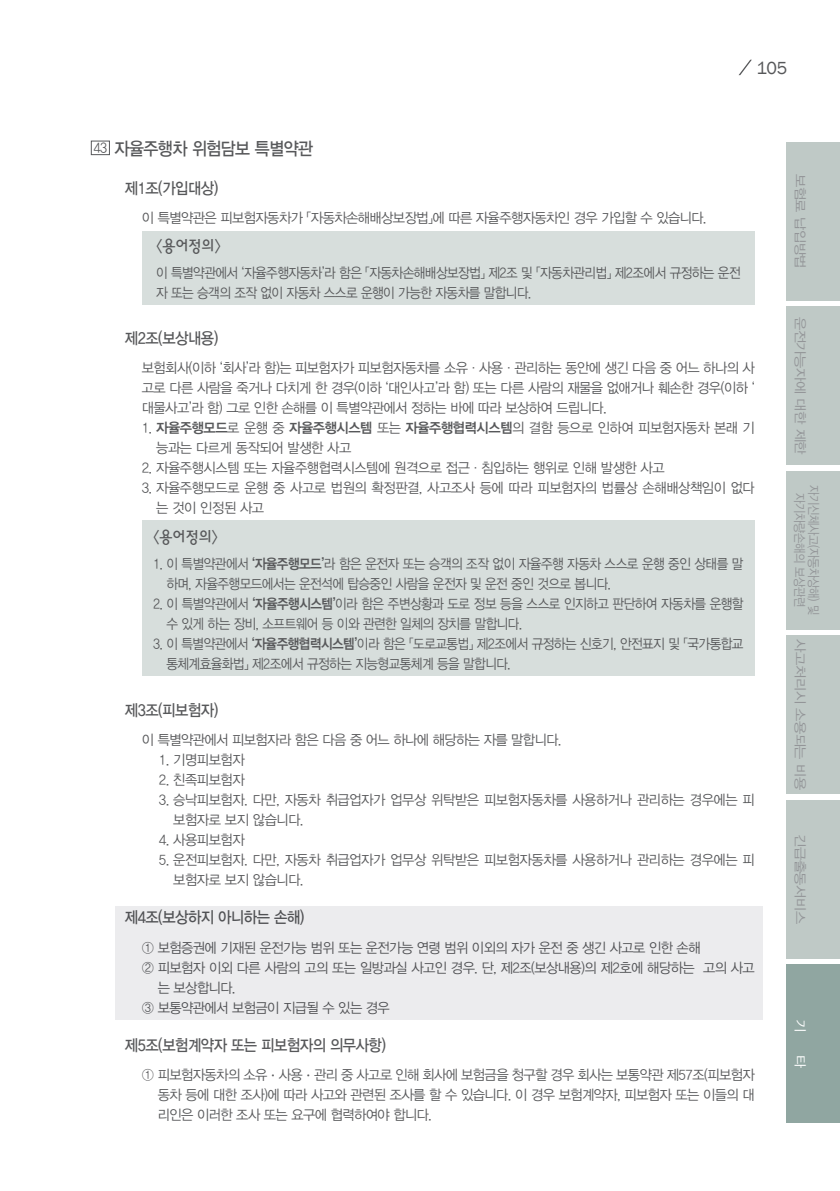
<style>
.page{position:relative;width:840px;height:1191px;background:#fff}
.page>*{position:absolute;margin:0;border:0;box-sizing:border-box;transform-origin:0 0}
.제1장_조{font:18px "YDVYGO Std 33";letter-spacing:-.03em;color:#57585a;scale:.9 1}
.t1{font:18px "Franklin Gothic";color:#57585a}
.제1절{font:16px "YDVYGO Std 33";letter-spacing:-.03em;color:#57585a;scale:.9 1}
.본문{font:16px "YDVYGO Std 23";letter-spacing:-.04em;color:#57585a;scale:.95 1}
.본문-2{font:14px/20px "YDVYGO Std 32";letter-spacing:-.04em;color:#57585a;text-align:justify;scale:.95 1}
.팁{font:14px/20px "YDVYGO Std 32";letter-spacing:-.04em;color:#57585a;scale:.9 1}
.본문_1{font:14px/20px "YDVYGO Std 32";letter-spacing:-.03em;color:#57585a;scale:.95 1}
.목차_본문{font:14px "YDVYGO Std 32";color:#57585a;scale:.9 1}
.t2{font:12.8px "YDVYGO Std 32";letter-spacing:-.03em;color:#939598;scale:1.12 1}
.t3{font:12.8px/14px "YDVYGO Std 32";letter-spacing:-.03em;color:#939598;text-align:center;scale:.87 1}
.t4{font:12.8px "YDVYGO Std 32";color:#fff;scale:1.12 1}
.s1{font-family:"YDVYGO Std 34"}
.s2{font-family:"Nuri B"}
</style>
<div class="page">
<svg style="left:738px;top:60px;width:13px;height:15px"></svg>
<div style="left:785px;top:142px;width:54px;height:158px;background:#bfc9c6"></div>
<div style="left:785px;top:306px;width:54px;height:159px;background:#bfc9c6"></div>
<div style="left:785px;top:471px;width:54px;height:158px;background:#bfc9c6"></div>
<div style="left:785px;top:635px;width:54px;height:159px;background:#bfc9c6"></div>
<div style="left:785px;top:799px;width:54px;height:159px;background:#bfc9c6"></div>
<div style="left:785px;top:964px;width:54px;height:159px;background:#90a6a1"></div>
<div style="left:91px;top:141px;width:19px;height:14px;border:1px solid #57585a"></div>
<div style="left:142px;top:231px;width:612px;height:73px;background:#d7dedc"></div>
<div style="left:142px;top:520px;width:612px;height:156px;background:#d7dedc"></div>
<div style="left:115px;top:906px;width:646px;height:113px;background:#ececee"></div>
<p class="t1" style="left:756px;top:57px;width:33px">105</p>
<p class="목차_본문" style="left:93px;top:141px;width:17px">43</p>
<p class="제1장_조" style="left:115px;top:139px;width:222px">자율주행차 위험담보 특별약관</p>
<p class="제1절" style="left:125px;top:180px;width:105px">제1조(가입대상)</p>
<p class="본문-2" style="left:142px;top:208px;width:595px">이 특별약관은 피보험자동차가 「자동차손해배상보장법」에 따른 자율주행자동차인 경우 가입할 수 있습니다.</p>
<p class="본문" style="left:156px;top:238px;width:70px">〈용어정의〉</p>
<p class="팁" style="left:156px;top:263px;width:650px">이 특별약관에서 ‘자율주행자동차’라 함은 「자동차손해배상보장법」 제2조 및 「자동차관리법」 제2조에서 규정하는 운전 자 또는 승객의 조작 없이 자동차 스스로 운행이 가능한 자동차를 말합니다.</p>
<p class="제1절" style="left:125px;top:330px;width:105px">제2조(보상내용)</p>
<p class="본문-2" style="left:142px;top:358px;width:646px">보험회사(이하 ‘회사’라 함)는 피보험자가 피보험자동차를 소유·사용·관리하는 동안에 생긴 다음 중 어느 하나의 사 고로 다른 사람을 죽거나 다치게 한 경우(이하 ‘대인사고’라 함) 또는 다른 사람의 재물을 없애거나 훼손한 경우(이하 ‘ 대물사고’라 함) 그로 인한 손해를 이 특별약관에서 정하는 바에 따라 보상하여 드립니다.</p>
<p class="본문_1" style="left:156px;top:418px;width:631px;text-indent:-14px">1. <span class="s1">자율주행모드</span>로 운행 중 <span class="s1">자율주행시스템</span> 또는 <span class="s1">자율주행협력시스템</span>의 결함 등으로 인하여 피보험자동차 본래 기 능과는 다르게 동작되어 발생한 사고</p>
<p class="본문_1" style="left:142px;top:458px;width:551px">2. 자율주행시스템 또는 자율주행협력시스템에 원격으로 접근·침입하는 행위로 인해 발생한 사고</p>
<p class="본문_1" style="left:156px;top:478px;width:631px;text-indent:-14px">3. 자율주행모드로 운행 중 사고로 법원의 확정판결, 사고조사 등에 따라 피보험자의 법률상 손해배상책임이 없다 는 것이 인정된 사고</p>
<p class="본문" style="left:153px;top:529px;width:70px">〈용어정의〉</p>
<p class="팁" style="left:166px;top:553px;width:642px;text-indent:-13px">1. 이 특별약관에서 <span class="s1">‘자율주행모드’</span>라 함은 운전자 또는 승객의 조작 없이 자율주행 자동차 스스로 운행 중인 상태를 말 하며, 자율주행모드에서는 운전석에 탑승중인 사람을 운전자 및 운전 중인 것으로 봅니다.</p>
<p class="팁" style="left:166px;top:593px;width:642px;text-indent:-13px">2. 이 특별약관에서 <span class="s1">‘자율주행시스템’</span>이라 함은 주변상황과 도로 정보 등을 스스로 인지하고 판단하여 자동차를 운행할 수 있게 하는 장비, 소프트웨어 등 이와 관련한 일체의 장치를 말합니다.</p>
<p class="팁" style="left:166px;top:633px;width:642px;text-indent:-13px">3. 이 특별약관에서 <span class="s1">‘자율주행협력시스템’</span>이라 함은 「도로교통법」 제2조에서 규정하는 신호기, 안전표지 및 「국가통합교 통체계효율화법」 제2조에서 규정하는 지능형교통체계 등을 말합니다.</p>
<p class="제1절" style="left:125px;top:702px;width:105px">제3조(피보험자)</p>
<p class="본문-2" style="left:142px;top:730px;width:443px">이 특별약관에서 피보험자라 함은 다음 중 어느 하나에 해당하는 자를 말합니다.</p>
<p class="본문_1" style="left:159px;top:750px;width:92px">1. 기명피보험자</p>
<p class="본문_1" style="left:159px;top:770px;width:92px">2. 친족피보험자</p>
<p class="본문_1" style="left:173px;top:790px;width:613px;text-indent:-14px">3. 승낙피보험자. 다만, 자동차 취급업자가 업무상 위탁받은 피보험자동차를 사용하거나 관리하는 경우에는 피 보험자로 보지 않습니다.</p>
<p class="본문_1" style="left:159px;top:830px;width:92px">4. 사용피보험자</p>
<p class="본문_1" style="left:173px;top:850px;width:613px;text-indent:-14px">5. 운전피보험자. 다만, 자동차 취급업자가 업무상 위탁받은 피보험자동차를 사용하거나 관리하는 경우에는 피 보험자로 보지 않습니다.</p>
<p class="제1절" style="left:125px;top:909px;width:201px">제4조(보상하지 아니하는 손해)</p>
<p class="본문-2" style="left:142px;top:937px;width:589px">① 보험증권에 기재된 운전가능 범위 또는 운전가능 연령 범위 이외의 자가 운전 중 생긴 사고로 인한 손해</p>
<p class="본문-2" style="left:158px;top:957px;width:629px;text-indent:-16px">② 피보험자 이외 다른 사람의 고의 또는 일방과실 사고인 경우. 단, 제2조(보상내용)의 제2호에 해당하는 고의 사고 는 보상합니다.</p>
<p class="본문-2" style="left:142px;top:997px;width:262px">③ 보통약관에서 보험금이 지급될 수 있는 경우</p>
<p class="제1절" style="left:125px;top:1037px;width:291px">제5조(보험계약자 또는 피보험자의 의무사항)</p>
<p class="본문-2" style="left:158px;top:1065px;width:629px;text-indent:-16px">① 피보험자동차의 소유<span class="s2">·</span>사용<span class="s2">·</span>관리 중 사고로 인해 회사에 보험금을 청구할 경우 회사는 보통약관 제57조(피보험자 동차 등에 대한 조사)에 따라 사고와 관련된 조사를 할 수 있습니다. 이 경우 보험계약자, 피보험자 또는 이들의 대 리인은 이러한 조사 또는 요구에 협력하여야 합니다.</p>
<p class="t2" style="left:806px;top:174px;width:86px;rotate:90deg">보험료 납입방법</p>
<p class="t2" style="left:806px;top:317px;width:125px;rotate:90deg">운전가능자에 대한 제한</p>
<p class="t3" style="left:819px;top:485px;width:150px;rotate:90deg">자기신체사고(자동차상해) 및 자기차량손해의 보상관련</p>
<p class="t2" style="left:806px;top:639px;width:136px;rotate:90deg">사고처리시 소용되는 비용</p>
<p class="t2" style="left:806px;top:834px;width:82px;rotate:90deg">긴급출동서비스</p>
<p class="t4" style="left:806px;top:1019px;width:13px;rotate:90deg">기</p>
<p class="t4" style="left:806px;top:1054px;width:13px;rotate:90deg">타</p>
</div>
